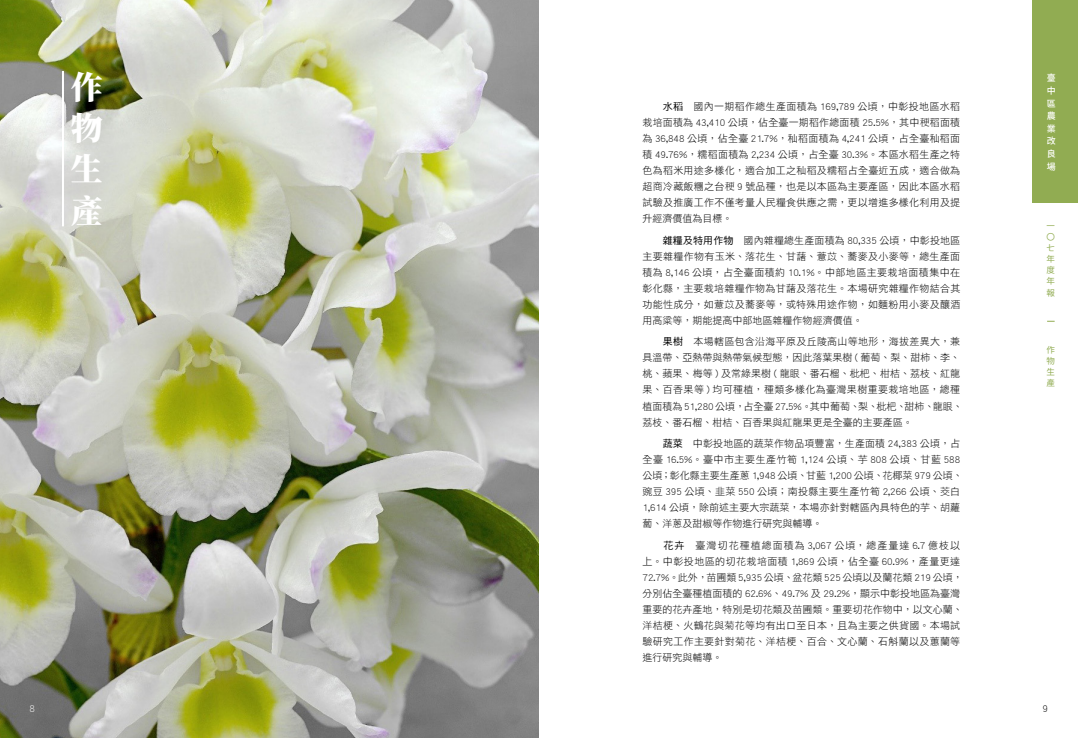
<style>
.page{position:relative;width:1078px;height:738px;background:#fff}
.page>*{position:absolute;margin:0;border:0;box-sizing:border-box;transform-origin:0 0}
.t1{font:900 32px/41px "Noto Serif CJ Ktc";color:#fff;text-align:justify}
.t2{font:10px/16px "DF Hei Std W3";letter-spacing:.005em;color:#000;text-align:justify}
.t3{font:10px/16px "DF Hei Std W3";letter-spacing:.03em;color:#000}
.t4{font:10px "DF Hei Std W3";color:#fff}
.t5{font:500 9px/12.6px "Noto Sans Hant";color:#fff;text-align:justify}
.t6{font:8.5px/11px "Noto Sans Hant";color:#91ac52;text-align:justify}
.s1{font-family:"DF Hei Std W5"}
.s2{font-family:"Adobe Song Std";font-weight:300}
</style>
<div class="page">
<img style="left:0;top:0;width:539px;height:737px">
<div style="left:1032px;top:0;width:45px;height:202px;background:#91ac52"></div>
<hr style="left:62px;top:71px;width:2px;height:155px;background:#fff">
<h1 class="t1" style="left:71px;top:68px;width:33px">作物生產</h1>
<p class="t4" style="left:30px;top:702px;width:7px">8</p>
<p class="t2" style="left:642px;top:98px;width:319px">　　<span class="s1">水稻</span>　國內一期稻作總生產面積為 169,789 公頃，中彰投地區水稻栽培面積為 43,410 公頃，佔全臺一期稻作總面積 25.5%，其中<span class="s2">稉</span>稻面積為 36,848 公頃，佔全臺 21.7%，秈稻面積為 4,241 公頃，占全臺秈稻面積 49.76%，糯稻面積為 2,234 公頃，占全臺 30.3%。本區水稻生產之特色為稻米用途多樣化，適合加工之秈稻及糯稻占全臺近五成，適合做為超商冷藏飯糰之台<span class="s2">稉</span> 9 號品種，也是以本區為主要產區，因此本區水稻試驗及推廣工作不僅考量人民糧食供應之需，更以增進多樣化利用及提升經濟價值為目標。</p>
<p class="t2" style="left:642px;top:232px;width:319px">　　<span class="s1">雜糧及特用作物</span>　國內雜糧總生產面積為 80,335 公頃，中彰投地區主要雜糧作物有玉米、落花生、甘藷、薏苡、蕎麥及小麥等，總生產面積為 8,146 公頃，占全臺面積約 10.1%。中部地區主要栽培面積集中在彰化縣，主要栽培雜糧作物為甘藷及落花生。本場研究雜糧作物結合其功能性成分，如薏苡及蕎麥等，或特殊用途作物，如麵粉用小麥及釀酒用高粱等，期能提高中部地區雜糧作物經濟價值。</p>
<p class="t2" style="left:642px;top:333px;width:321px;text-align:left">　　<span class="s1">果樹</span>　本場轄區包含沿海平原及丘陵高山等地形，海拔差異大，兼具溫帶、亞熱帶與熱帶氣候型態，因此落葉果樹 ( 葡萄、梨、甜柿、李、桃、蘋果、梅等 ) 及常綠果樹 ( 龍眼、番石榴、枇杷、柑桔、荔枝、紅龍果、百香果等 ) 均可種植，種類多樣化為臺灣果樹重要栽培地區，總種植面積為 51,280 公頃，占全臺 27.5%。其中葡萄、梨、枇杷、甜柿、龍眼、荔枝、番石榴、柑桔、百香果與紅龍果更是全臺的主要產區。</p>
<p class="t2" style="left:642px;top:435px;width:321px;text-align:left">　　<span class="s1">蔬菜</span>　中彰投地區的蔬菜作物品項豐富，生產面積 24,383 公頃，占全臺 16.5%。臺中市主要生產竹筍 1,124 公頃、芋 808 公頃、甘藍 588公頃；彰化縣主要生產蔥 1,948 公頃、甘藍 1,200 公頃、花椰菜 979 公頃、豌豆 395 公頃、韭菜 550 公頃；南投縣主要生產竹筍 2,266 公頃、茭白1,614 公頃，除前述主要大宗蔬菜，本場亦針對轄區內具特色的芋、胡蘿蔔、洋蔥及甜椒等作物進行研究與輔導。</p>
<p class="t3" style="left:642px;top:537px;width:321px">　　<span class="s1">花卉</span>　臺灣切花種植總面積為 3,067 公頃，總產量達 6.7 億枝以上。中彰投地區的切花栽培面積 1,869 公頃，佔全臺 60.9%，產量更達72.7%。此外，苗圃類 5,935 公頃、盆花類 525 公頃以及蘭花類 219 公頃，分別佔全臺種植面積的 62.6%、49.7% 及 29.2%，顯示中彰投地區為臺灣重要的花卉產地，特別是切花類及苗圃類。重要切花作物中，以文心蘭、洋桔梗、火鶴花與菊花等均有出口至日本，且為主要之供貨國。本場試驗研究工作主要針對菊花、洋桔梗、百合、文心蘭、石斛蘭以及蕙蘭等進行研究與輔導。</p>
<p class="t5" style="left:1046px;top:72px;width:10px">臺中區農業改良場</p>
<p class="t6" style="left:1046px;top:220px;width:10px">一〇七年度年報</p>
<p class="t6" style="left:1046px;top:344px;width:10px">作物生產</p>
<p class="t2" style="left:1042px;top:699px;width:7px">9</p>
</div>
